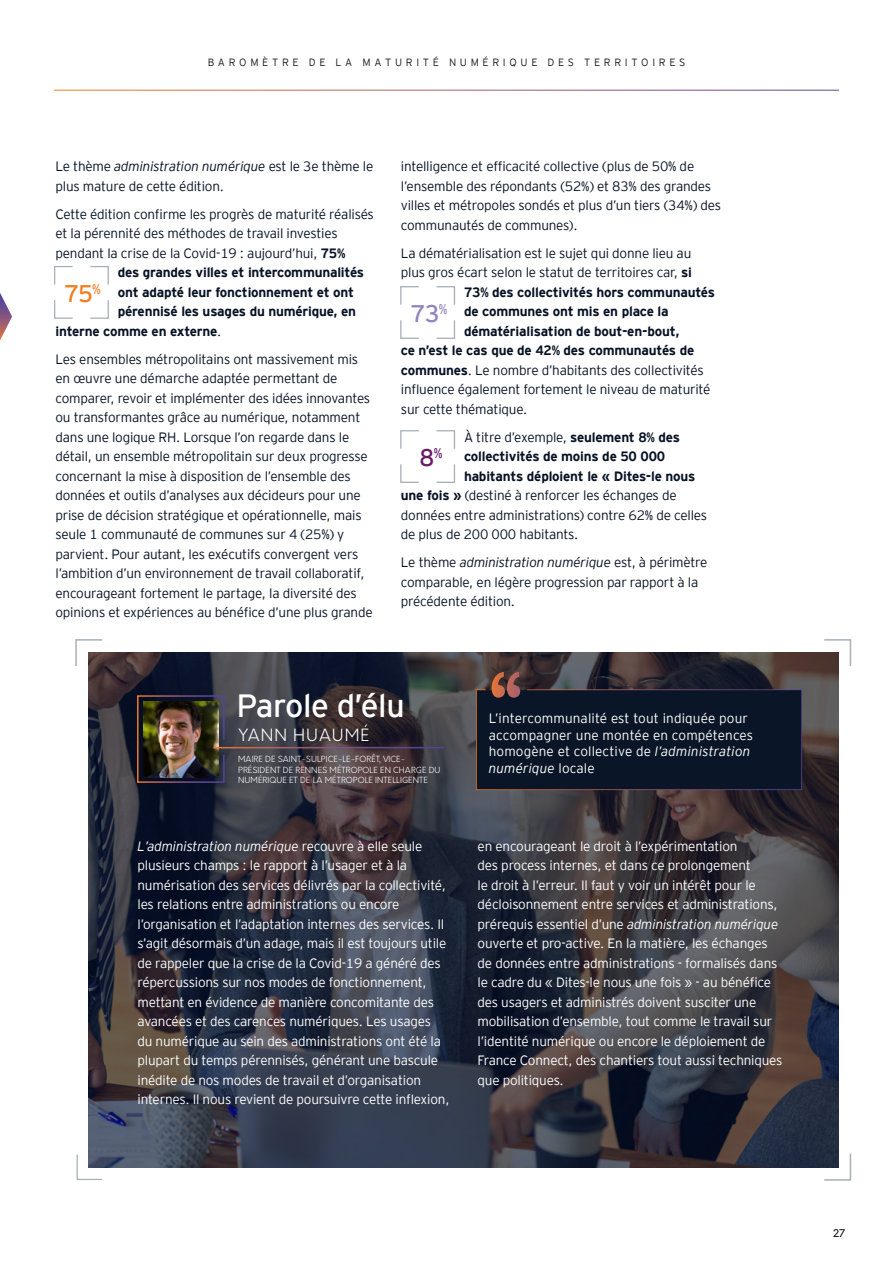
<style>
.page{position:relative;width:893px;height:1263px;background:#fff}
.page>*{position:absolute;margin:0;border:0;box-sizing:border-box;transform-origin:0 0}
.Brochure_title_RL__C{font:700 78.3px "Orkney";color:#fff}
.Titre_1{font:32.25px "EY Interstate";letter-spacing:-.015em;color:#fff}
.citation{font:24px "EY Interstate";color:#f47d21}
.citation-2{font:24px "EY Interstate";color:#9184be}
.citation-3{font:24px "EY Interstate";color:#691c66}
.Brochure_title_RL__C-2{font:300 16.5px "Orkney";letter-spacing:.06em;color:#fff}
.Body_copy{font:300 13.5px/19.5px "EY Interstate";letter-spacing:-.015em;color:#071224}
.Body_copy-2{font:300 13.5px/19.5px "EY Interstate";letter-spacing:-.015em;color:#fff}
.Body_copy-3{font:700 13.5px "EY Interstate";letter-spacing:-.015em;color:#071224}
.Brochure_title_RL__C-3{font:300 13.5px/16.5px "EY Interstate";letter-spacing:.01em;color:#fff}
.t1{font:300 10.5px "EY Interstate";letter-spacing:.35em;color:#231f20}
.t2{font:500 10.5px "Orkney";color:#231f20}
.Brochure_title_RL__C-4{font:300 8.25px/10.5px "Orkney";letter-spacing:.01em;color:#fff}
.s1{font-style:italic}
.s2{font-weight:700}
.s3{font-weight:300}
</style>
<div class="page">
<svg style="left:90px;top:300px;width:19px;height:19px"></svg>
<svg style="left:54px;top:266px;width:19px;height:19px"></svg>
<svg style="left:90px;top:266px;width:19px;height:19px"></svg>
<svg style="left:54px;top:300px;width:19px;height:19px"></svg>
<svg style="left:436px;top:320px;width:19px;height:19px"></svg>
<svg style="left:400px;top:286px;width:19px;height:19px"></svg>
<svg style="left:436px;top:286px;width:19px;height:19px"></svg>
<svg style="left:400px;top:320px;width:19px;height:19px"></svg>
<svg style="left:436px;top:464px;width:19px;height:19px"></svg>
<svg style="left:400px;top:430px;width:19px;height:19px"></svg>
<svg style="left:436px;top:430px;width:19px;height:19px"></svg>
<svg style="left:400px;top:464px;width:19px;height:19px"></svg>
<img style="left:88px;top:652px;width:751px;height:515px">
<svg style="left:75px;top:639px;width:29px;height:29px"></svg>
<svg style="left:823px;top:1152px;width:29px;height:29px"></svg>
<svg style="left:76px;top:1153px;width:27px;height:27px"></svg>
<svg style="left:823px;top:639px;width:29px;height:29px"></svg>
<div style="left:475px;top:689px;width:328px;height:102px;background:#0a1627"></div>
<hr style="left:213px;top:747px;width:231px;height:1px;background:#fff">
<img style="left:136px;top:694px;width:89px;height:90px">
<svg style="left:0;top:293px;width:12px;height:47px"></svg>
<p class="t1" style="left:208px;top:55px;width:479px">BAROMÈTRE DE LA MATURITÉ NUMÉRIQUE DES TERRITOIRES</p>
<p class="Body_copy" style="left:56px;top:156px;width:319px">Le thème <span class="s1">administration numérique</span> est le 3e thème le plus mature de cette édition.</p>
<p class="Body_copy" style="left:56px;top:204px;width:320px">Cette édition confirme les progrès de maturité réalisés</p>
<p class="Body_copy" style="left:56px;top:223px;width:284px">et la pérennité des méthodes de travail investies</p>
<p class="Body_copy" style="left:56px;top:243px;width:291px">pendant la crise de la Covid-19 : aujourd’hui, <span class="s2">75%</span></p>
<p class="Body_copy-3" style="left:118px;top:263px;width:248px">des grandes villes et intercommunalités</p>
<p class="Body_copy-3" style="left:118px;top:282px;width:238px">ont adapté leur fonctionnement et ont</p>
<p class="Body_copy-3" style="left:118px;top:302px;width:240px">pérennisé les usages du numérique, en</p>
<p class="Body_copy-3" style="left:56px;top:321px;width:167px">interne comme en externe<span class="s3">.</span></p>
<p class="Body_copy" style="left:56px;top:349px;width:319px">Les ensembles métropolitains ont massivement mis en œuvre une démarche adaptée permettant de comparer, revoir et implémenter des idées innovantes ou transformantes grâce au numérique, notamment dans une logique RH. Lorsque l’on regarde dans le détail, un ensemble métropolitain sur deux progresse concernant la mise à disposition de l’ensemble des données et outils d’analyses aux décideurs pour une prise de décision stratégique et opérationnelle, mais seule 1 communauté de communes sur 4 (25%) y parvient. Pour autant, les exécutifs convergent vers l’ambition d’un environnement de travail collaboratif, encourageant fortement le partage, la diversité des opinions et expériences au bénéfice d’une plus grande</p>
<p class="citation" style="left:64px;top:276px;width:38px">75<sup>%</sup></p>
<p class="Body_copy" style="left:401px;top:156px;width:322px">intelligence et efficacité collective (plus de 50% de l’ensemble des répondants (52%) et 83% des grandes villes et métropoles sondés et plus d’un tiers (34%) des communautés de communes).</p>
<p class="Body_copy" style="left:401px;top:243px;width:292px">La dématérialisation est le sujet qui donne lieu au</p>
<p class="Body_copy" style="left:401px;top:262px;width:293px">plus gros écart selon le statut de territoires car, <span class="s2">si</span></p>
<p class="Body_copy-3" style="left:464px;top:282px;width:253px">73% des collectivités hors communautés</p>
<p class="Body_copy-3" style="left:464px;top:302px;width:206px">de communes ont mis en place la</p>
<p class="Body_copy-3" style="left:464px;top:321px;width:217px">dématérialisation de bout-en-bout,</p>
<p class="Body_copy-3" style="left:401px;top:341px;width:295px">ce n’est le cas que de 42% des communautés de</p>
<p class="Body_copy" style="left:401px;top:360px;width:304px"><span class="s2">communes</span>. Le nombre d’habitants des collectivités</p>
<p class="Body_copy" style="left:401px;top:379px;width:311px">influence également fortement le niveau de maturité</p>
<p class="Body_copy" style="left:401px;top:399px;width:128px">sur cette thématique.</p>
<p class="Body_copy" style="left:464px;top:427px;width:218px">À titre d’exemple, <span class="s2">seulement 8% des</span></p>
<p class="Body_copy-3" style="left:464px;top:447px;width:203px">collectivités de moins de 50 000</p>
<p class="Body_copy-3" style="left:464px;top:466px;width:233px">habitants déploient le « Dites-le nous</p>
<p class="Body_copy" style="left:401px;top:485px;width:277px"><span class="s2">une fois »</span> (destiné à renforcer les échanges de</p>
<p class="Body_copy" style="left:401px;top:505px;width:308px">données entre administrations) contre 62% de celles</p>
<p class="Body_copy" style="left:401px;top:524px;width:179px">de plus de 200 000 habitants.</p>
<p class="Body_copy" style="left:401px;top:552px;width:308px">Le thème <span class="s1">administration numérique</span> est, à périmètre comparable, en légère progression par rapport à la précédente édition.</p>
<p class="citation-2" style="left:410px;top:296px;width:39px">73<sup>%</sup></p>
<p class="citation-3" style="left:419px;top:440px;width:25px">8<sup>%</sup></p>
<p class="Titre_1" style="left:236px;top:683px;width:170px">Parole d’élu</p>
<p class="Brochure_title_RL__C-2" style="left:238px;top:725px;width:133px">YANN HUAUMÉ</p>
<p class="Brochure_title_RL__C-4" style="left:238px;top:754px;width:204px">MAIRE DE SAINT-SULPICE-LE-FORÊT, VICE-<br>PRÉSIDENT DE RENNES MÉTROPOLE EN CHARGE DU<br>NUMÉRIQUE ET DE LA MÉTROPOLE INTELLIGENTE</p>
<p class="Brochure_title_RL__C" style="left:485px;top:651px;width:39px">“</p>
<p class="Brochure_title_RL__C-3" style="left:489px;top:709px;width:266px">L’intercommunalité est tout indiquée pour accompagner une montée en compétences homogène et collective de <span class="s1">l’administration numérique</span> locale</p>
<p class="Body_copy-2" style="left:137px;top:835px;width:314px"><span class="s1">L’administration numérique</span> recouvre à elle seule plusieurs champs : le rapport à l’usager et à la numérisation des services délivrés par la collectivité, les relations entre administrations ou encore l’organisation et l’adaptation internes des services. Il s’agit désormais d’un adage, mais il est toujours utile de rappeler que la crise de la Covid-19 a généré des répercussions sur nos modes de fonctionnement, mettant en évidence de manière concomitante des avancées et des carences numériques. Les usages<br>du numérique au sein des administrations ont été la plupart du temps pérennisés, générant une bascule inédite de nos modes de travail et d’organisation internes. Il nous revient de poursuivre cette inflexion,</p>
<p class="Body_copy-2" style="left:478px;top:835px;width:306px">en encourageant le droit à l’expérimentation<br>des process internes, et dans ce prolongement<br>le droit à l’erreur. Il faut y voir un intérêt pour le décloisonnement entre services et administrations, prérequis essentiel d’une <span class="s1">administration numérique </span>ouverte et pro-active. En la matière, les échanges de données entre administrations - formalisés dans le cadre du « Dites-le nous une fois » - au bénéfice des usagers et administrés doivent susciter une mobilisation d’ensemble, tout comme le travail sur l’identité numérique ou encore le déploiement de France Connect, des chantiers tout aussi techniques que politiques.</p>
<p class="t2" style="left:833px;top:1226px;width:14px">27</p>
</div>
